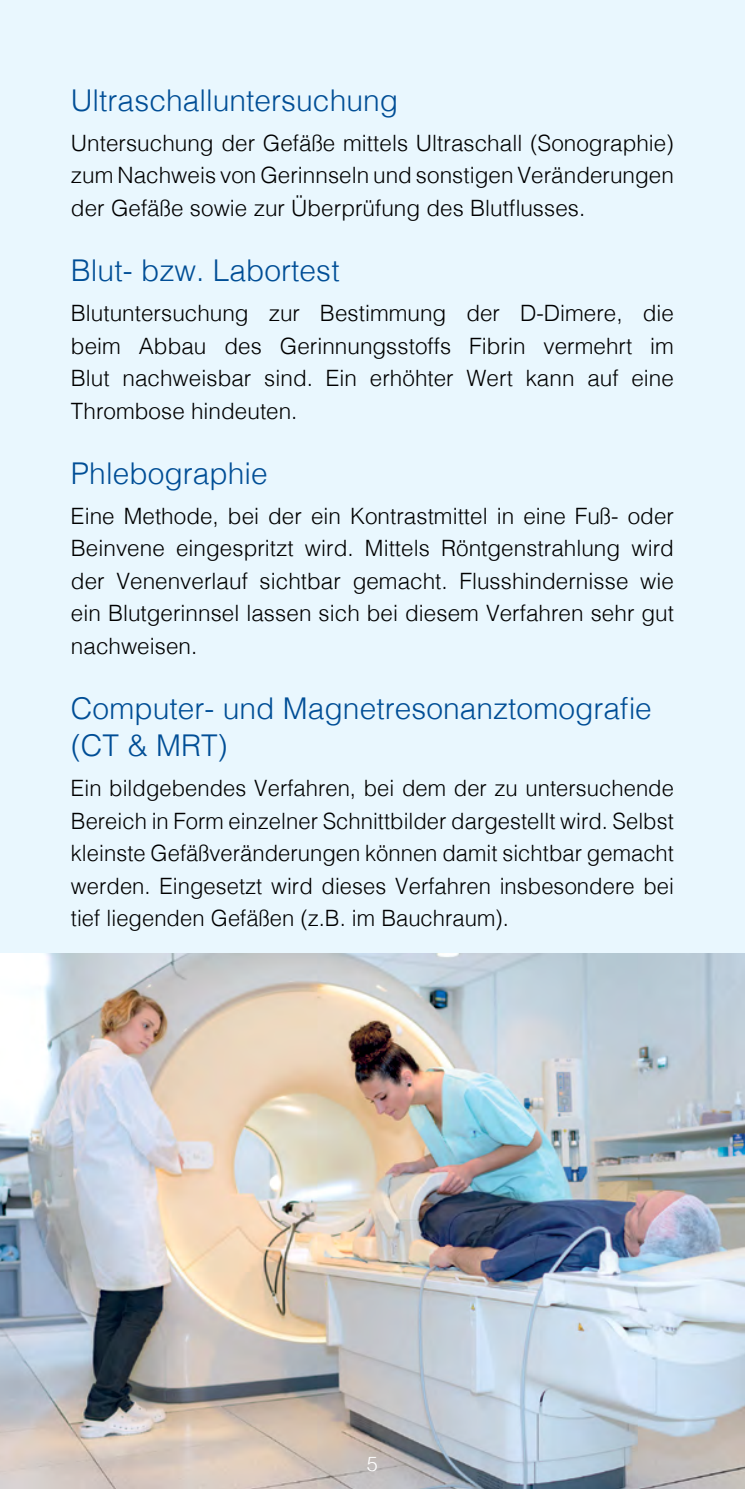
<style>
.page{position:relative;width:745px;height:1489px;background:#fff}
.page>*{position:absolute;margin:0;border:0;box-sizing:border-box;transform-origin:0 0}
.t1{font:300 30px/37.5px "Helvetica";color:#004e96}
.t2{font:300 22.5px/32.5px "Helvetica";color:#000;text-align:justify}
.t3{font:300 20px "Helvetica";color:#fff}
</style>
<div class="page">
<div style="left:0;top:0;width:744px;height:1488px;background:#e9f7fe"></div>
<img style="left:0;top:953px;width:744px;height:535px">
<h1 class="t1" style="left:71px;top:81px;width:328px">Ultraschalluntersuchung</h1>
<p class="t2" style="left:71px;top:127px;width:604px">Untersuchung der Gefäße mittels Ultraschall (Sonographie) zum Nachweis von Gerinnseln und sonstigen Veränderungen der Gefäße sowie zur Überprüfung des Blutflusses.</p>
<h1 class="t1" style="left:71px;top:251px;width:270px">Blut- bzw. Labortest</h1>
<p class="t2" style="left:71px;top:297px;width:604px">Blutuntersuchung zur Bestimmung der D-Dimere, die beim Abbau des Gerinnungsstoffs Fibrin vermehrt im Blut nachweisbar sind. Ein erhöhter Wert kann auf eine Thrombose hindeuten.</p>
<h1 class="t1" style="left:71px;top:454px;width:198px">Phlebographie</h1>
<p class="t2" style="left:71px;top:499px;width:604px">Eine Methode, bei der ein Kontrastmittel in eine Fuß- oder Beinvene eingespritzt wird. Mittels Röntgenstrahlung wird der Venenverlauf sichtbar gemacht. Flusshindernisse wie ein Blutgerinnsel lassen sich bei diesem Verfahren sehr gut nachweisen.</p>
<h1 class="t1" style="left:71px;top:689px;width:582px">Computer- und Magnetresonanztomografie (CT &amp; MRT)</h1>
<p class="t2" style="left:71px;top:772px;width:604px">Ein bildgebendes Verfahren, bei dem der zu untersuchende Bereich in Form einzelner Schnittbilder dargestellt wird. Selbst kleinste Gefäßveränderungen können damit sichtbar gemacht werden. Eingesetzt wird dieses Verfahren insbesondere bei tief liegenden Gefäßen (z.B. im Bauchraum).</p>
<p class="t3" style="left:366px;top:1451px;width:13px">5</p>
</div>
